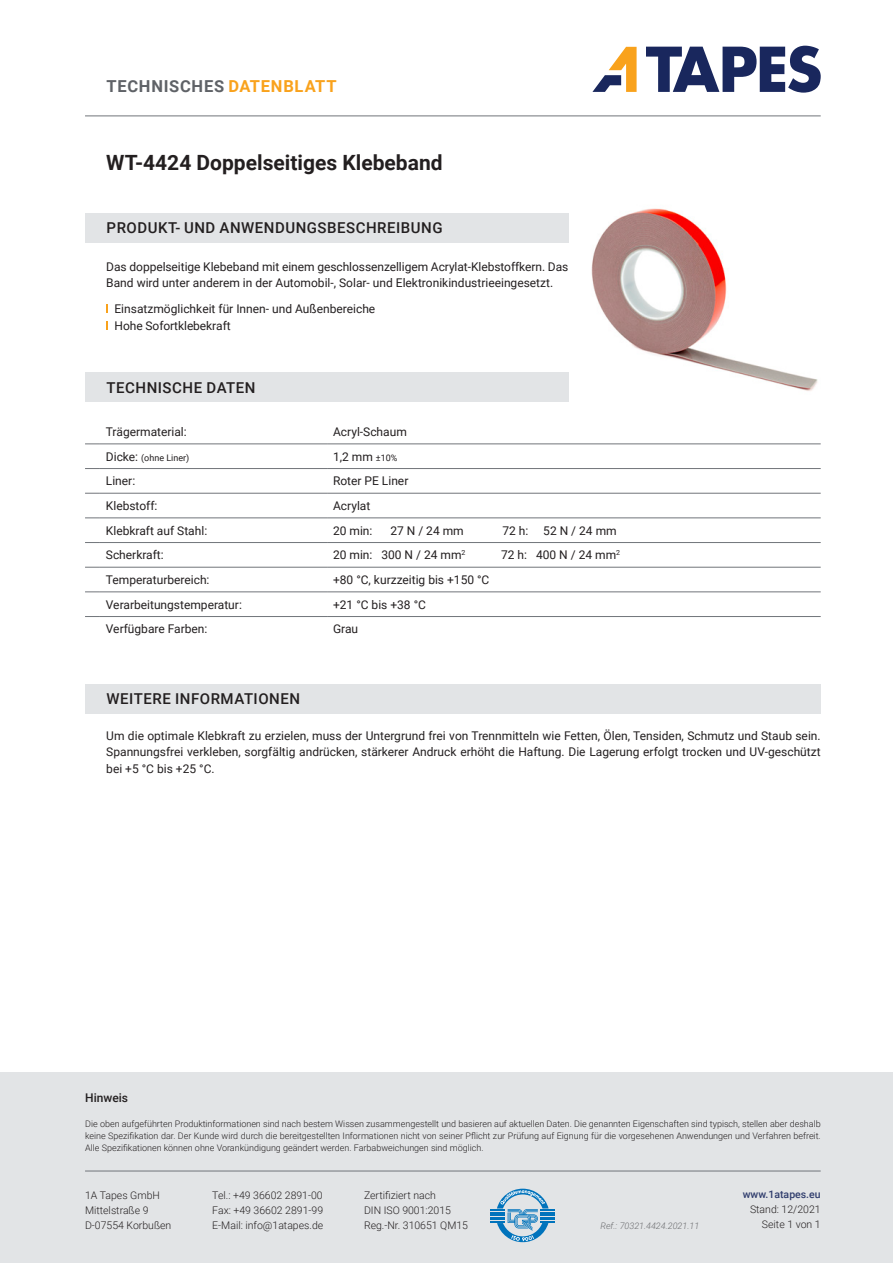
<style>
.page{position:relative;width:893px;height:1263px;background:#fff}
.page>*{position:absolute;margin:0;border:0;box-sizing:border-box;transform-origin:0 0}
.t1{font:700 21px "Roboto";color:#231f20}
.t2{font:700 16.5px "Roboto";letter-spacing:.045em;color:#5f6267}
.t3{font:500 15px "Roboto";letter-spacing:.035em;color:#231f20}
.t4{font:12px/16.5px "Roboto";color:#231f20}
.t5{font:500 12px "Roboto";color:#231f20}
.t6{font:300 10.5px/15px "Roboto";color:#231f20}
.t7{font:500 10.5px "Roboto";color:#303d6d}
.t8{font:300 9px/12px "Roboto";color:#231f20;text-align:justify}
.t9{font:italic 300 9px "Roboto";color:#6c6d70}
.t10{font:9px "Roboto";color:#231f20}
.s1{color:#f9a21c}
.s2{font-size:12px}
.s3{font-size:9px}
</style>
<div class="page">
<div style="left:0;top:1072px;width:893px;height:191px;background:#e2e4e6"></div>
<hr style="left:85px;top:1170px;width:736px;height:1px;background:#71757a">
<svg style="left:490px;top:1189px;width:65px;height:53px"></svg>
<hr style="left:85px;top:116px;width:736px;height:1px;background:#71757a">
<svg style="left:646px;top:46px;width:175px;height:47px"></svg>
<svg style="left:592px;top:47px;width:45px;height:45px"></svg>
<img style="left:591px;top:208px;width:227px;height:183px">
<div style="left:85px;top:213px;width:483px;height:29px;background:#e2e4e6"></div>
<div style="left:85px;top:372px;width:483px;height:30px;background:#e2e4e6"></div>
<div style="left:85px;top:684px;width:736px;height:29px;background:#e2e4e6"></div>
<svg style="left:85px;top:443px;width:15px;height:1px"></svg>
<hr style="left:100px;top:443px;width:227px;height:1px;background:#71757a">
<hr style="left:327px;top:443px;width:494px;height:1px;background:#71757a">
<svg style="left:85px;top:468px;width:15px;height:1px"></svg>
<hr style="left:100px;top:468px;width:227px;height:1px;background:#71757a">
<hr style="left:327px;top:468px;width:494px;height:1px;background:#71757a">
<svg style="left:85px;top:493px;width:15px;height:1px"></svg>
<hr style="left:100px;top:493px;width:227px;height:1px;background:#71757a">
<hr style="left:327px;top:493px;width:494px;height:1px;background:#71757a">
<svg style="left:85px;top:517px;width:15px;height:1px"></svg>
<hr style="left:100px;top:517px;width:227px;height:1px;background:#71757a">
<hr style="left:327px;top:517px;width:494px;height:1px;background:#71757a">
<svg style="left:85px;top:542px;width:15px;height:1px"></svg>
<hr style="left:100px;top:542px;width:227px;height:1px;background:#71757a">
<hr style="left:327px;top:542px;width:494px;height:1px;background:#71757a">
<svg style="left:85px;top:567px;width:15px;height:1px"></svg>
<hr style="left:100px;top:567px;width:227px;height:1px;background:#71757a">
<hr style="left:327px;top:567px;width:494px;height:1px;background:#71757a">
<svg style="left:85px;top:591px;width:15px;height:1px"></svg>
<hr style="left:100px;top:591px;width:227px;height:1px;background:#71757a">
<hr style="left:327px;top:591px;width:494px;height:1px;background:#71757a">
<svg style="left:85px;top:616px;width:15px;height:1px"></svg>
<hr style="left:100px;top:616px;width:227px;height:1px;background:#71757a">
<hr style="left:327px;top:616px;width:494px;height:1px;background:#71757a">
<h2 class="t2" style="left:107px;top:74px;width:232px">TECHNISCHES <span class="s1">DATENBLATT</span></h2>
<h1 class="t1" style="left:106px;top:147px;width:338px">WT-4424 Doppelseitiges Klebeband</h1>
<p class="t3" style="left:107px;top:217px;width:338px">PRODUKT- UND ANWENDUNGSBESCHREIBUNG</p>
<p class="t4" style="left:106px;top:258px;width:464px">Das doppelseitige Klebeband mit einem geschlossenzelligem Acrylat-Klebstoffkern. Das<br>Band wird unter anderem in der Automobil-, Solar- und Elektronikindustrieeingesetzt.</p>
<p class="t4" style="left:114px;top:300px;width:262px">Einsatzmöglichkeit für Innen- und Außenbereiche<br>Hohe Sofortklebekraft</p>
<p class="t3" style="left:107px;top:377px;width:151px">TECHNISCHE DATEN</p>
<p class="t4" style="left:106px;top:423px;width:82px">Trägermaterial:</p>
<p class="t4" style="left:333px;top:423px;width:75px">Acryl-Schaum</p>
<p class="t10" style="left:106px;top:451px;width:85px"><span class="s2">Dicke:</span> (ohne Liner)</p>
<p class="t4" style="left:333px;top:448px;width:66px">1,2 mm <span class="s3">±10%</span></p>
<p class="t4" style="left:106px;top:472px;width:31px">Liner:</p>
<p class="t4" style="left:333px;top:472px;width:77px">Roter PE Liner</p>
<p class="t4" style="left:106px;top:497px;width:53px">Klebstoff:</p>
<p class="t4" style="left:333px;top:497px;width:39px">Acrylat</p>
<p class="t4" style="left:106px;top:522px;width:103px">Klebkraft auf Stahl:</p>
<p class="t4" style="left:333px;top:522px;width:41px">20 min:</p>
<p class="t4" style="left:390px;top:522px;width:75px">27 N / 24 mm</p>
<p class="t4" style="left:502px;top:522px;width:116px">72 h: 52 N / 24 mm</p>
<p class="t4" style="left:106px;top:546px;width:59px">Scherkraft:</p>
<p class="t4" style="left:333px;top:546px;width:134px">20 min: 300 N / 24 mm<sup>2</sup></p>
<p class="t4" style="left:501px;top:546px;width:120px">72 h: 400 N / 24 mm<sup>2</sup></p>
<p class="t4" style="left:106px;top:571px;width:105px">Temperaturbereich:</p>
<p class="t4" style="left:333px;top:571px;width:158px">+80 °C, kurzzeitig bis +150 °C</p>
<p class="t4" style="left:106px;top:596px;width:137px">Verarbeitungstemperatur:</p>
<p class="t4" style="left:333px;top:596px;width:94px">+21 °C bis +38 °C</p>
<p class="t4" style="left:106px;top:620px;width:103px">Verfügbare Farben:</p>
<p class="t4" style="left:333px;top:620px;width:27px">Grau</p>
<p class="t3" style="left:107px;top:688px;width:195px">WEITERE INFORMATIONEN</p>
<p class="t4" style="left:106px;top:726px;width:716px;text-align:justify">Um die optimale Klebkraft zu erzielen, muss der Untergrund frei von Trennmitteln wie Fetten, Ölen, Tensiden, Schmutz und Staub sein.<br>Spannungsfrei verkleben, sorgfältig andrücken, stärkerer Andruck erhöht die Haftung. Die Lagerung erfolgt trocken und UV-geschützt bei +5 °C bis +25 °C.</p>
<p class="t5" style="left:85px;top:1089px;width:44px">Hinweis</p>
<p class="t8" style="left:85px;top:1118px;width:737px">Die oben aufgeführten Produktinformationen sind nach bestem Wissen zusammengestellt und basieren auf aktuellen Daten. Die genannten Eigenschaften sind typisch, stellen aber deshalb keine Spezifikation dar. Der Kunde wird durch die bereitgestellten Informationen nicht von seiner Pflicht zur Prüfung auf Eignung für die vorgesehenen Anwendungen und Verfahren befreit.<br>Alle Spezifikationen können ohne Vorankündigung geändert werden. Farbabweichungen sind möglich.</p>
<p class="t6" style="left:212px;top:1187px;width:112px;text-align:justify">Tel.: +49 36602 2891-00<br>Fax: +49 36602 2891-99<br>E-Mail: info@1atapes.de</p>
<p class="t7" style="left:743px;top:1187px;width:79px">www.1atapes.eu</p>
<p class="t6" style="left:750px;top:1201px;width:72px;text-align:right">Stand: 12/2021<br>Seite 1 von 1</p>
<p class="t6" style="left:85px;top:1187px;width:88px">1A Tapes GmbH<br>Mittelstraße 9<br>D-07554 Korbußen</p>
<p class="t6" style="left:364px;top:1187px;width:106px">Zertifiziert nach<br>DIN ISO 9001:2015<br>Reg.-Nr. 310651 QM15</p>
<p class="t9" style="left:600px;top:1219px;width:100px">Ref.: 70321.4424.2021.11</p>
</div>
